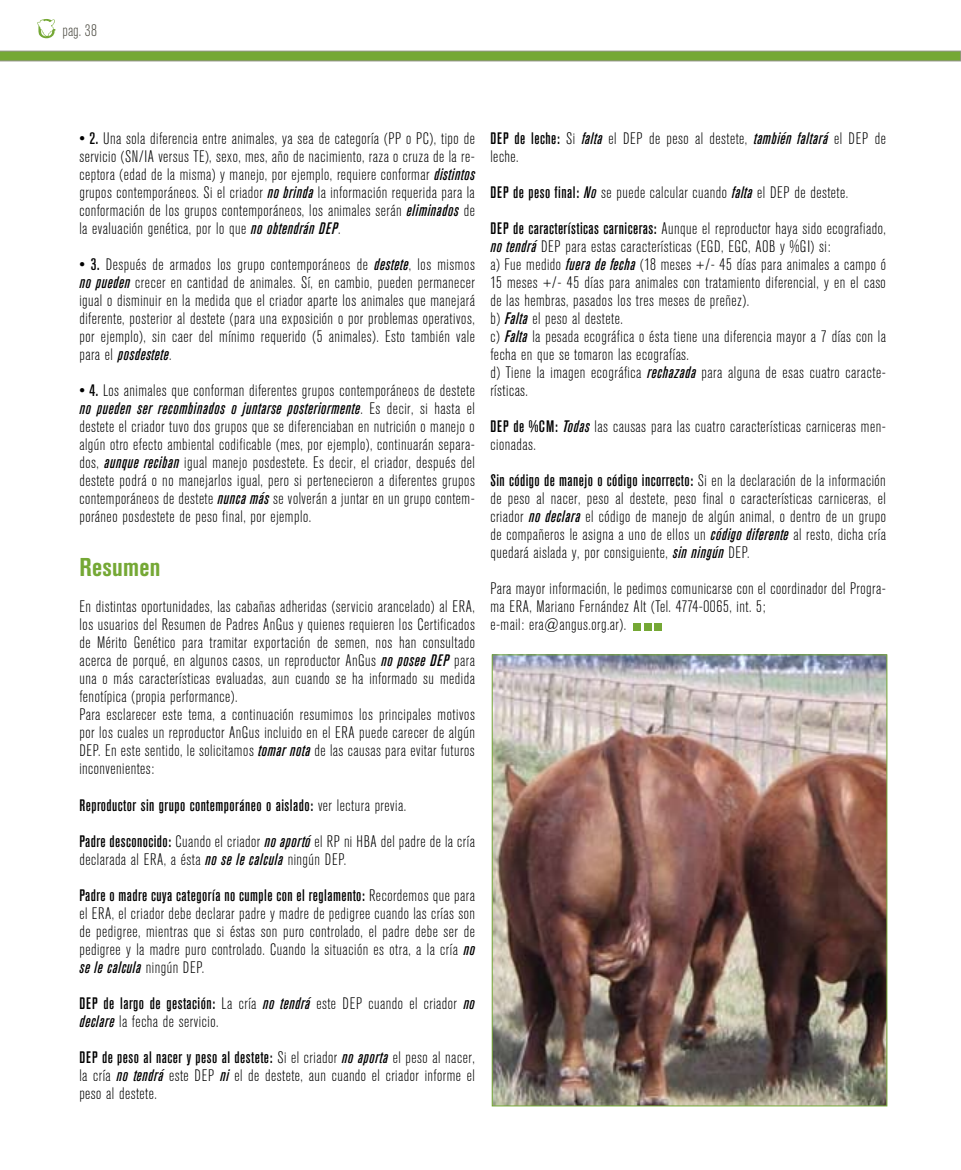
<style>
.page{position:relative;width:961px;height:1170px;background:#fff}
.page>*{position:absolute;margin:0;border:0;box-sizing:border-box;transform-origin:0 0}
.t1{font:700 condensed 25.5px "Akzidenz Grotesk BE";letter-spacing:.01em;color:#75a835}
.t2{font:300 condensed 16.5px/18px "Akzidenz Grotesk BE";letter-spacing:.03em;color:#000}
.t3{font:500 condensed 16.5px/36px "Akzidenz Grotesk BE";letter-spacing:.03em;color:#000}
.t4{font:300 condensed 16.5px "Akzidenz Grotesk BE";color:#4c4b42}
.s1{font-weight:500}
.s2{font-weight:500;font-style:italic}
.s3{font-weight:300}
.s4{font-style:italic}
</style>
<div class="page">
<svg style="left:37px;top:19px;width:18px;height:19px"></svg>
<svg style="left:0;top:51px;width:961px;height:10px;background:#78a53e"></svg>
<div style="left:634px;top:623px;width:7px;height:7px;background:#75a835"></div>
<div style="left:644px;top:623px;width:8px;height:7px;background:#75a835"></div>
<div style="left:655px;top:623px;width:7px;height:7px;background:#75a835"></div>
<img style="left:494px;top:656px;width:391px;height:448px">
<p class="t4" style="left:63px;top:21px;width:36px">pag. 38</p>
<p class="t2" style="left:79px;top:130px;width:397px;text-align:justify"><span class="s1">• 2.</span> Una sola diferencia entre animales, ya sea de categoría (PP o PC), tipo de servicio (SN/IA versus TE), sexo, mes, año de nacimiento, raza o cruza de la re&shy;ceptora (edad de la misma) y manejo, por ejemplo, requiere conformar <span class="s2">distintos </span>grupos contemporáneos. Si el criador <span class="s2">no brinda</span> la información requerida para la conformación de los grupos contemporáneos, los animales serán <span class="s2">eliminados</span> de la evaluación genética, por lo que <span class="s2">no obtendrán DEP</span>.</p>
<p class="t2" style="left:79px;top:256px;width:397px;text-align:justify"><span class="s1">• 3.</span> Después de armados los grupo contemporáneos de <span class="s2">destete</span>, los mismos <span class="s2">no pueden</span> crecer en cantidad de animales. Sí, en cambio, pueden permanecer igual o disminuir en la medida que el criador aparte los animales que manejará diferente, posterior al destete (para una exposición o por problemas operativos, por ejemplo), sin caer del mínimo requerido (5 animales). Esto también vale para el <span class="s2">posdestete</span>.</p>
<p class="t2" style="left:79px;top:382px;width:397px;text-align:justify"><span class="s1">• 4.</span> Los animales que conforman diferentes grupos contemporáneos de destete <span class="s2">no pueden ser recombinados o juntarse posteriormente</span>. Es decir, si hasta el destete el criador tuvo dos grupos que se diferenciaban en nutrición o manejo o algún otro efecto ambiental codificable (mes, por ejemplo), continuarán separa&shy;dos, <span class="s2">aunque reciban</span> igual manejo posdestete. Es decir, el criador, después del destete podrá o no manejarlos igual, pero si pertenecieron a diferentes grupos contemporáneos de destete <span class="s2">nunca más</span> se volverán a juntar en un grupo contem&shy;poráneo posdestete de peso final, por ejemplo.</p>
<h1 class="t1" style="left:79px;top:553px;width:82px">Resumen</h1>
<p class="t2" style="left:79px;top:598px;width:397px">En distintas oportunidades, las cabañas adheridas (servicio arancelado) al ERA, los usuarios del Resumen de Padres AnGus y quienes requieren los Certificados de Mérito Genético para tramitar exportación de semen, nos han consultado acerca de porqué, en algunos casos, un reproductor AnGus <span class="s2">no posee DEP</span> para una o más características evaluadas, aun cuando se ha informado su medida fenotípica (propia performance).<br>Para esclarecer este tema, a continuación resumimos los principales motivos por los cuales un reproductor AnGus incluido en el ERA puede carecer de algún DEP. En este sentido, le solicitamos <span class="s2">tomar nota</span> de las causas para evitar futuros inconvenientes:</p>
<p class="t3" style="left:79px;top:787px;width:397px">Reproductor sin grupo contemporáneo o aislado: <span class="s3">ver lectura previa.<br></span>Padre desconocido: <span class="s3">Cuando el criador</span> <span class="s4">no aportó</span> <span class="s3">el RP ni HBA del padre de la cría</span></p>
<p class="t3" style="left:79px;top:841px;width:397px"><span class="s3">declarada al ERA, a ésta</span> <span class="s4">no se le calcula</span> <span class="s3">ningún DEP.<br></span>Padre o madre cuya categoría no cumple con el reglamento: <span class="s3">Recordemos que para</span></p>
<p class="t2" style="left:79px;top:904px;width:397px;text-align:justify">el ERA, el criador debe declarar padre y madre de pedigree cuando las crías son de pedigree, mientras que si éstas son puro controlado, el padre debe ser de pedigree y la madre puro controlado. Cuando la situación es otra, a la cría <span class="s2">no se le calcula</span> ningún DEP.</p>
<p class="t2" style="left:79px;top:994px;width:397px"><span class="s1">DEP de largo de gestación:</span> La cría <span class="s2">no tendrá</span> este DEP cuando el criador <span class="s2">no declare</span> la fecha de servicio.</p>
<p class="t2" style="left:79px;top:1048px;width:397px;text-align:justify"><span class="s1">DEP de peso al nacer y peso al destete:</span> Si el criador <span class="s2">no aporta</span> el peso al nacer, la cría <span class="s2">no tendrá</span> este DEP <span class="s2">ni</span> el de destete, aun cuando el criador informe el peso al destete.</p>
<p class="t2" style="left:490px;top:130px;width:397px"><span class="s1">DEP de leche:</span> Si <span class="s2">falta</span> el DEP de peso al destete, <span class="s2">también faltará</span> el DEP de leche.</p>
<p class="t2" style="left:490px;top:175px;width:397px;line-height:36px"><span class="s1">DEP de peso final:</span> <span class="s2">No</span> se puede calcular cuando <span class="s2">falta</span> el DEP de destete.<br><span class="s1">DEP de características carniceras:</span> Aunque el reproductor haya sido ecografiado,</p>
<p class="t2" style="left:490px;top:238px;width:397px"><span class="s2">no tendrá</span> DEP para estas características (EGD, EGC, AOB y %GI) si:<br>a) Fue medido <span class="s2">fuera de fecha</span> (18 meses +/- 45 días para animales a campo ó 15 meses +/- 45 días para animales con tratamiento diferencial, y en el caso de las hembras, pasados los tres meses de preñez).<br>b) <span class="s2">Falta</span> el peso al destete.<br>c) <span class="s2">Falta</span> la pesada ecográfica o ésta tiene una diferencia mayor a 7 días con la fecha en que se tomaron las ecografías.<br>d) Tiene la imagen ecográfica <span class="s2">rechazada</span> para alguna de esas cuatro caracte&shy;rísticas.</p>
<p class="t2" style="left:490px;top:418px;width:397px"><span class="s1">DEP de %CM:</span> <span class="s2">Todas</span> las causas para las cuatro características carniceras men&shy;cionadas.</p>
<p class="t2" style="left:490px;top:472px;width:397px;text-align:justify"><span class="s1">Sin código de manejo o código incorrecto:</span> Si en la declaración de la información de peso al nacer, peso al destete, peso final o características carniceras, el criador <span class="s2">no declara</span> el código de manejo de algún animal, o dentro de un grupo de compañeros le asigna a uno de ellos un <span class="s2">código diferente</span> al resto, dicha cría quedará aislada y, por consiguiente, <span class="s2">sin ningún</span> DEP.</p>
<p class="t2" style="left:490px;top:580px;width:397px">Para mayor información, le pedimos comunicarse con el coordinador del Progra&shy;ma ERA, Mariano Fernández Alt (Tel. 4774-0065, int. 5;<br>e-mail: era@angus.org.ar).</p>
</div>
